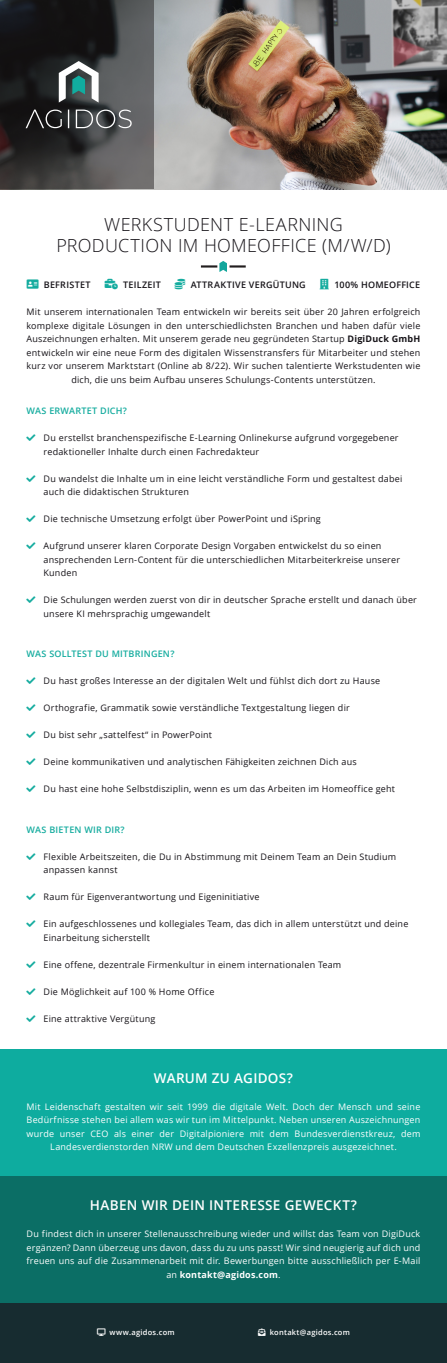
<style>
.page{position:relative;width:447px;height:1363px;background:#fff}
.page>*{position:absolute;margin:0;border:0;box-sizing:border-box;transform-origin:0 0}
.t1{font:300 18px "Open Sans";letter-spacing:.015em;color:#161318}
.t2{font:600 13.5px "Open Sans";letter-spacing:.02em;color:#fff}
.t3{font:9px/13.5px "Open Sans";letter-spacing:.02em;color:#161318}
.t4{font:9px/13.5px "Open Sans";letter-spacing:.02em;color:#fff;text-align:center}
.t5{font:600 9px "Open Sans";letter-spacing:.025em;color:#15ac9f}
.t6{font:600 9px "Open Sans";letter-spacing:.025em;color:#161318}
.t7{font:600 7.5px "Open Sans";letter-spacing:.03em;color:#fff}
.s1{font-weight:700}
</style>
<div class="page">
<div style="left:0;top:1049px;width:446px;height:127px;background:#0eac9f"></div>
<div style="left:0;top:1176px;width:446px;height:128px;background:#0b6e65"></div>
<div style="left:0;top:1304px;width:446px;height:59px;background:#172c30"></div>
<img style="left:0;top:0;width:446px;height:189px">
<svg style="left:0;top:0;width:153px;height:188px;background:#363536"></svg>
<svg style="left:26px;top:26px;width:160px;height:77px;background:#585c5e"></svg>
<svg style="left:26px;top:110px;width:106px;height:18px;background:#525455"></svg>
<hr style="left:229px;top:265px;width:16px;height:3px;background:#221e1f">
<hr style="left:201px;top:265px;width:16px;height:3px;background:#221e1f">
<svg style="left:219px;top:261px;width:8px;height:11px"></svg>
<p class="t1" style="left:104px;top:212px;width:240px">WERKSTUDENT E-LEARNING</p>
<p class="t1" style="left:56px;top:233px;width:335px">PRODUCTION IM HOMEOFFICE (M/W/D)</p>
<p class="t6" style="left:44px;top:279px;width:48px">BEFRISTET</p>
<p class="t6" style="left:123px;top:279px;width:39px">TEILZEIT</p>
<p class="t6" style="left:191px;top:279px;width:116px">ATTRAKTIVE VERGÜTUNG</p>
<p class="t6" style="left:334px;top:279px;width:87px">100% HOMEOFFICE</p>
<p class="t3" style="left:27px;top:305px;width:395px;text-align:center">Mit unserem internationalen Team entwickeln wir bereits seit über 20 Jahren erfolgreich komplexe digitale Lösungen in den unterschiedlichsten Branchen und haben dafür viele Auszeichnungen erhalten. Mit unserem gerade neu gegründeten Startup <span class="s1">DigiDuck GmbH </span>entwickeln wir eine neue Form des digitalen Wissenstransfers für Mitarbeiter und stehen kurz vor unserem Marktstart (Online ab 8/22). Wir suchen talentierte Werkstudenten wie dich, die uns beim Aufbau unseres Schulungs-Contents unterstützen.</p>
<p class="t5" style="left:27px;top:405px;width:102px">WAS ERWARTET DICH?</p>
<p class="t3" style="left:44px;top:431px;width:356px">Du erstellst branchenspezifische E-Learning Onlinekurse aufgrund vorgegebener redaktioneller Inhalte durch einen Fachredakteur</p>
<p class="t3" style="left:44px;top:471px;width:360px">Du wandelst die Inhalte um in eine leicht verständliche Form und gestaltest dabei auch die didaktischen Strukturen</p>
<p class="t3" style="left:44px;top:512px;width:278px">Die technische Umsetzung erfolgt über PowerPoint und iSpring</p>
<p class="t3" style="left:44px;top:539px;width:358px">Aufgrund unserer klaren Corporate Design Vorgaben entwickelst du so einen ansprechenden Lern-Content für die unterschiedlichen Mitarbeiterkreise unserer<br>Kunden</p>
<p class="t3" style="left:44px;top:593px;width:374px">Die Schulungen werden zuerst von dir in deutscher Sprache erstellt und danach über unsere KI mehrsprachig umgewandelt</p>
<p class="t5" style="left:27px;top:648px;width:149px">WAS SOLLTEST DU MITBRINGEN?</p>
<p class="t3" style="left:44px;top:674px;width:338px">Du hast großes Interesse an der digitalen Welt und fühlst dich dort zu Hause</p>
<p class="t3" style="left:44px;top:701px;width:307px">Orthografie, Grammatik sowie verständliche Textgestaltung liegen dir</p>
<p class="t3" style="left:44px;top:728px;width:170px">Du bist sehr „sattelfest“ in PowerPoint</p>
<p class="t3" style="left:44px;top:755px;width:314px">Deine kommunikativen und analytischen Fähigkeiten zeichnen Dich aus</p>
<p class="t3" style="left:44px;top:782px;width:352px">Du hast eine hohe Selbstdisziplin, wenn es um das Arbeiten im Homeoffice geht</p>
<p class="t5" style="left:27px;top:823px;width:99px">WAS BIETEN WIR DIR?</p>
<p class="t3" style="left:44px;top:849px;width:354px">Flexible Arbeitszeiten, die Du in Abstimmung mit Deinem Team an Dein Studium anpassen kannst</p>
<p class="t3" style="left:44px;top:890px;width:217px">Raum für Eigenverantwortung und Eigeninitiative</p>
<p class="t3" style="left:44px;top:917px;width:366px">Ein aufgeschlossenes und kollegiales Team, das dich in allem unterstützt und deine<br>Einarbeitung sicherstellt</p>
<p class="t3" style="left:44px;top:957px;width:299px">Eine offene, dezentrale Firmenkultur in einem internationalen Team</p>
<p class="t3" style="left:44px;top:984px;width:172px">Die Möglichkeit auf 100 % Home Office</p>
<p class="t3" style="left:44px;top:1011px;width:113px">Eine attraktive Vergütung</p>
<p class="t2" style="left:154px;top:1068px;width:140px">WARUM ZU AGIDOS?</p>
<p class="t4" style="left:27px;top:1099px;width:395px">Mit Leidenschaft gestalten wir seit 1999 die digitale Welt. Doch der Mensch und seine Bedürfnisse stehen bei allem was wir tun im Mittelpunkt. Neben unseren Auszeichnungen wurde unser CEO als einer der Digitalpioniere mit dem Bundesverdienstkreuz, dem Landesverdienstorden NRW und dem Deutschen Exzellenzpreis ausgezeichnet.</p>
<p class="t2" style="left:90px;top:1196px;width:268px">HABEN WIR DEIN INTERESSE GEWECKT?</p>
<p class="t4" style="left:27px;top:1227px;width:395px">Du findest dich in unserer Stellenausschreibung wieder und willst das Team von DigiDuck ergänzen? Dann überzeug uns davon, dass du zu uns passt! Wir sind neugierig auf dich und freuen uns auf die Zusammenarbeit mit dir. Bewerbungen bitte ausschließlich per E-Mail an <span class="s1">kontakt@agidos.com</span>.</p>
<p class="t7" style="left:109px;top:1327px;width:67px">www.agidos.com</p>
<p class="t7" style="left:270px;top:1327px;width:82px">kontakt@agidos.com</p>
</div>
